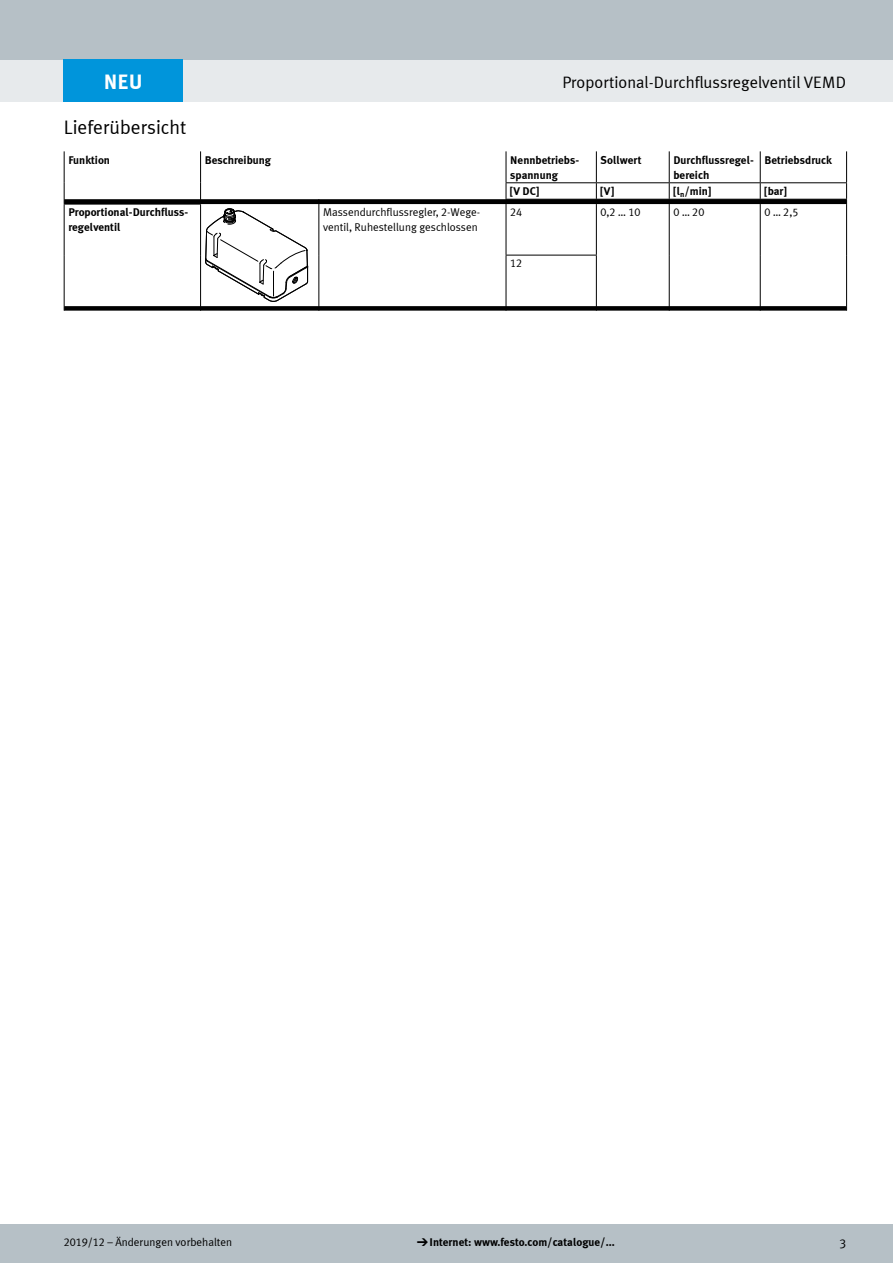
<style>
.page{position:relative;width:893px;height:1263px;background:#fff}
.page>*{position:absolute;margin:0;border:0;box-sizing:border-box;transform-origin:0 0}
.FES_box_title{font:700 21px "Meta Plus LF";color:#fff}
.FES_title_section{font:19.5px "Meta Plus LF";color:#000}
.FES_title_family{font:16.5px "Meta Plus LF";color:#000}
.t1{font:12.75px "Meta Plus LF";color:#000}
.FES_tab_regular{font:11.25px "Meta Plus LF";color:#000}
.FES_tab_head_1{font:700 11.25px/15px "Meta Plus LF";color:#000}
.FES_tab_sub_1{font:700 11.25px/15px "Meta Plus LF";color:#000}
.s1{font-family:"Meto Pict 182";font-weight:400}
</style>
<div class="page">
<div style="left:0;top:1225px;width:893px;height:38px;background:#b6c0c6"></div>
<div style="left:0;top:60px;width:893px;height:42px;background:#e7eaec"></div>
<div style="left:0;top:0;width:893px;height:60px;background:#b6c0c6"></div>
<svg style="left:65px;top:199px;width:781px;height:112px"></svg>
<hr style="left:318px;top:204px;width:1px;height:51px;background:#000">
<hr style="left:506px;top:204px;width:1px;height:51px;background:#000">
<hr style="left:596px;top:204px;width:1px;height:51px;background:#000">
<hr style="left:669px;top:204px;width:1px;height:51px;background:#000">
<hr style="left:760px;top:204px;width:1px;height:51px;background:#000">
<hr style="left:846px;top:204px;width:1px;height:51px;background:#000">
<hr style="left:318px;top:255px;width:1px;height:51px;background:#000">
<hr style="left:506px;top:255px;width:91px;height:1px;background:#000">
<hr style="left:506px;top:255px;width:1px;height:51px;background:#000">
<hr style="left:596px;top:255px;width:1px;height:51px;background:#000">
<hr style="left:669px;top:255px;width:1px;height:51px;background:#000">
<hr style="left:760px;top:255px;width:1px;height:51px;background:#000">
<hr style="left:846px;top:255px;width:1px;height:51px;background:#000">
<hr style="left:64px;top:151px;width:1px;height:32px;background:#000">
<svg style="left:64px;top:183px;width:1px;height:21px"></svg>
<hr style="left:64px;top:204px;width:137px;height:1px;background:#000">
<hr style="left:64px;top:204px;width:1px;height:51px;background:#000">
<hr style="left:64px;top:255px;width:1px;height:51px;background:#000">
<hr style="left:506px;top:151px;width:1px;height:31px;background:#000">
<hr style="left:596px;top:151px;width:1px;height:31px;background:#000">
<svg style="left:506px;top:183px;width:1px;height:21px"></svg>
<svg style="left:596px;top:183px;width:1px;height:21px"></svg>
<hr style="left:506px;top:199px;width:90px;height:1px;background:#000">
<hr style="left:596px;top:199px;width:73px;height:1px;background:#000">
<hr style="left:669px;top:151px;width:1px;height:31px;background:#000">
<hr style="left:760px;top:151px;width:1px;height:31px;background:#000">
<hr style="left:846px;top:151px;width:1px;height:31px;background:#000">
<svg style="left:669px;top:183px;width:1px;height:21px"></svg>
<svg style="left:760px;top:183px;width:1px;height:21px"></svg>
<svg style="left:846px;top:183px;width:1px;height:21px"></svg>
<hr style="left:669px;top:199px;width:91px;height:1px;background:#000">
<hr style="left:760px;top:199px;width:87px;height:1px;background:#000">
<hr style="left:506px;top:182px;width:90px;height:1px;background:#000">
<hr style="left:596px;top:182px;width:73px;height:1px;background:#000">
<hr style="left:669px;top:182px;width:91px;height:1px;background:#000">
<hr style="left:760px;top:182px;width:87px;height:1px;background:#000">
<hr style="left:200px;top:151px;width:1px;height:32px;background:#000">
<svg style="left:200px;top:183px;width:109px;height:128px"></svg>
<div style="left:64px;top:60px;width:119px;height:42px;background:#0095db"></div>
<p class="FES_box_title" style="left:104px;top:68px;width:40px">NEU</p>
<p class="FES_title_family" style="left:562px;top:73px;width:285px">Proportional-Durchflussregelventil VEMD</p>
<p class="FES_title_section" style="left:64px;top:116px;width:124px">Lieferübersicht</p>
<p class="FES_tab_head_1" style="left:68px;top:152px;width:43px">Funktion</p>
<p class="FES_tab_head_1" style="left:205px;top:152px;width:68px">Beschreibung</p>
<p class="FES_tab_head_1" style="left:510px;top:152px;width:70px">Nennbetriebs-</p>
<p class="FES_tab_head_1" style="left:510px;top:167px;width:49px">spannung</p>
<p class="FES_tab_head_1" style="left:601px;top:152px;width:42px">Sollwert</p>
<p class="FES_tab_head_1" style="left:673px;top:152px;width:82px">Durchflussregel&shy;bereich</p>
<p class="FES_tab_head_1" style="left:764px;top:152px;width:69px">Betriebsdruck</p>
<p class="FES_tab_sub_1" style="left:68px;top:204px;width:121px">Proportional-Durchfluss&shy;regelventil</p>
<p class="FES_tab_regular" style="left:323px;top:206px;width:159px">Massendurchflussregler, 2-Wege-</p>
<p class="FES_tab_regular" style="left:323px;top:221px;width:156px">ventil, Ruhestellung geschlossen</p>
<p class="FES_tab_head_1" style="left:510px;top:183px;width:31px">[V DC]</p>
<p class="FES_tab_head_1" style="left:601px;top:183px;width:15px">[V]</p>
<p class="FES_tab_head_1" style="left:673px;top:183px;width:39px">[l<sub>n</sub>/min]</p>
<p class="FES_tab_head_1" style="left:764px;top:183px;width:24px">[bar]</p>
<p class="FES_tab_regular" style="left:510px;top:206px;width:14px">24</p>
<p class="FES_tab_regular" style="left:601px;top:206px;width:41px">0,2 … 10</p>
<p class="FES_tab_regular" style="left:673px;top:206px;width:32px">0…20</p>
<p class="FES_tab_regular" style="left:764px;top:206px;width:35px">0 … 2,5</p>
<p class="FES_tab_regular" style="left:510px;top:257px;width:14px">12</p>
<p class="FES_tab_regular" style="left:64px;top:1236px;width:170px">2019/12 – Änderungen vorbehalten</p>
<p class="FES_tab_sub_1" style="left:417px;top:1234px;width:199px"><span class="s1">d</span>Internet: www.festo.com/catalogue/...</p>
<p class="t1" style="left:839px;top:1235px;width:8px">3</p>
</div>
